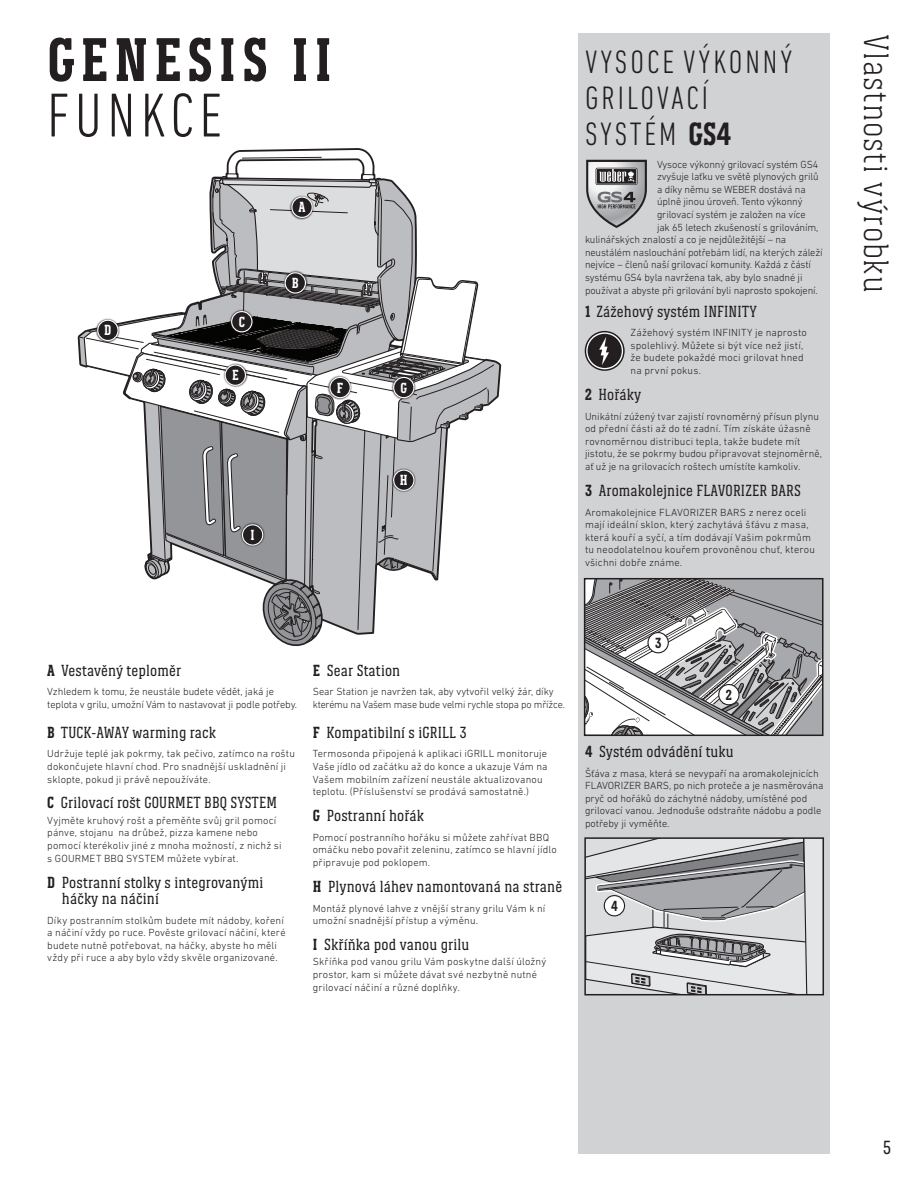
<style>
.page{position:relative;width:918px;height:1188px;background:#fff}
.page>*{position:absolute;margin:0;border:0;box-sizing:border-box;transform-origin:0 0}
.t1{font:700 63px "Weber Serif";letter-spacing:.09em;color:#231f20}
.t2{font:300 condensed 63px "DIN Next LT Pro";letter-spacing:.09em;color:#231f20}
.t3{font:300 36px "Weber Serif";letter-spacing:.035em;color:#231f20}
.t4{font:300 condensed 33px/36px "DIN Next LT Pro";letter-spacing:.09em;color:#231f20}
.t5{font:19.5px "Weber Serif";color:#231f20}
.t6{font:16.5px/16.5px "Weber Serif";letter-spacing:.01em;color:#231f20}
.t7{font:700 15px "Weber Serif";color:#fff}
.t8{font:700 15px "Weber Serif";color:#231f20}
.t9{font:300 10.5px/12.6px "DIN Next LT Pro";letter-spacing:.01em;color:#231f20}
.t10{font:300 10.5px/12.6px "DIN Next LT Pro";letter-spacing:-.01em;color:#231f20}
.t11{font:300 10.5px/12.6px "DIN Next LT Pro";letter-spacing:-.015em;color:#231f20}
.s1{font-family:"Weber Serif";font-weight:700;font-stretch:normal}
.s2{font-weight:700}
</style>
<div class="page">
<svg style="left:80px;top:148px;width:414px;height:498px"></svg>
<div style="left:289px;top:195px;width:26px;height:25px;background:#231f20;opacity:.75"></div>
<div style="left:292px;top:197px;width:20px;height:20px;background:#231f20;border-radius:50%"></div>
<div style="left:291px;top:197px;width:22px;height:21px;border:1px solid #fff;border-radius:50%"></div>
<div style="left:283px;top:270px;width:25px;height:26px;background:#231f20;opacity:.75"></div>
<div style="left:285px;top:273px;width:20px;height:20px;background:#231f20;border-radius:50%"></div>
<div style="left:285px;top:272px;width:21px;height:22px;border:1px solid #fff;border-radius:50%"></div>
<div style="left:229px;top:309px;width:26px;height:25px;background:#231f20;opacity:.75"></div>
<div style="left:232px;top:312px;width:20px;height:20px;background:#231f20;border-radius:50%"></div>
<div style="left:231px;top:311px;width:21px;height:21px;border:1px solid #fff;border-radius:50%"></div>
<div style="left:95px;top:318px;width:26px;height:25px;background:#231f20;opacity:.75"></div>
<div style="left:98px;top:320px;width:20px;height:20px;background:#231f20;border-radius:50%"></div>
<div style="left:97px;top:320px;width:22px;height:21px;border:1px solid #fff;border-radius:50%"></div>
<div style="left:223px;top:363px;width:25px;height:25px;background:#231f20;opacity:.75"></div>
<div style="left:225px;top:365px;width:20px;height:20px;background:#231f20;border-radius:50%"></div>
<div style="left:225px;top:364px;width:21px;height:22px;border:1px solid #fff;border-radius:50%"></div>
<div style="left:327px;top:375px;width:26px;height:25px;background:#231f20;opacity:.75"></div>
<div style="left:330px;top:377px;width:20px;height:21px;background:#231f20;border-radius:50%"></div>
<div style="left:329px;top:377px;width:22px;height:21px;border:1px solid #fff;border-radius:50%"></div>
<div style="left:391px;top:375px;width:26px;height:25px;background:#231f20;opacity:.75"></div>
<div style="left:394px;top:377px;width:20px;height:21px;background:#231f20;border-radius:50%"></div>
<div style="left:393px;top:377px;width:21px;height:21px;border:1px solid #fff;border-radius:50%"></div>
<div style="left:391px;top:468px;width:26px;height:25px;background:#231f20;opacity:.75"></div>
<div style="left:394px;top:470px;width:20px;height:20px;background:#231f20;border-radius:50%"></div>
<div style="left:393px;top:470px;width:21px;height:21px;border:1px solid #fff;border-radius:50%"></div>
<div style="left:240px;top:522px;width:25px;height:26px;background:#231f20;opacity:.75"></div>
<div style="left:242px;top:525px;width:21px;height:20px;background:#231f20;border-radius:50%"></div>
<div style="left:242px;top:524px;width:21px;height:22px;border:1px solid #fff;border-radius:50%"></div>
<div style="left:578px;top:34px;width:252px;height:1120px;background:#d1d2d4"></div>
<svg style="left:586px;top:160px;width:61px;height:68px"></svg>
<svg style="left:587px;top:581px;width:234px;height:152px;background:#a9a8aa"></svg>
<div style="left:584px;top:578px;width:240px;height:158px;border:2px solid #231f20"></div>
<div style="left:719px;top:685px;width:20px;height:20px;background:#fff;border-radius:50%"></div>
<div style="left:718px;top:684px;width:22px;height:21px;border:1px solid #231f20;border-radius:50%"></div>
<div style="left:648px;top:633px;width:20px;height:20px;background:#fff;border-radius:50%"></div>
<div style="left:647px;top:632px;width:22px;height:21px;border:1px solid #231f20;border-radius:50%"></div>
<svg style="left:587px;top:840px;width:234px;height:152px"></svg>
<div style="left:584px;top:837px;width:240px;height:158px;border:2px solid #231f20"></div>
<div style="left:604px;top:896px;width:21px;height:20px;background:#fff;border-radius:50%"></div>
<div style="left:604px;top:895px;width:21px;height:21px;border:1px solid #231f20;border-radius:50%"></div>
<div style="left:585px;top:331px;width:40px;height:40px;border:2px solid #231f20;border-radius:50%"></div>
<svg style="left:588px;top:334px;width:34px;height:34px"></svg>
<h1 class="t1" style="left:47px;top:24px;width:286px">GENESIS II</h1>
<h1 class="t2" style="left:47px;top:79px;width:176px">FUNKCE</h1>
<h3 class="t7" style="left:299px;top:199px;width:9px">A</h3>
<h3 class="t7" style="left:104px;top:322px;width:9px">D</h3>
<h3 class="t7" style="left:239px;top:313px;width:8px">C</h3>
<h3 class="t7" style="left:232px;top:367px;width:8px">E</h3>
<h3 class="t7" style="left:292px;top:275px;width:8px">B</h3>
<h3 class="t7" style="left:337px;top:379px;width:8px">F</h3>
<h3 class="t7" style="left:401px;top:379px;width:8px">G</h3>
<h3 class="t7" style="left:251px;top:527px;width:6px">I</h3>
<h3 class="t7" style="left:400px;top:472px;width:9px">H</h3>
<h3 class="t4" style="left:585px;top:44px;width:209px">VYSOCE VÝKONNÝ<br>GRILOVACÍ<br>SYSTÉM <span class="s1">GS4</span></h3>
<p class="t10" style="left:657px;top:158px;width:163px">Vysoce výkonný grilovací systém GS4</p>
<p class="t10" style="left:657px;top:170px;width:163px">zvyšuje laťku ve světě plynových grilů</p>
<p class="t10" style="left:657px;top:183px;width:150px">a díky němu se WEBER dostává na</p>
<p class="t10" style="left:657px;top:195px;width:147px">úplně jinou úroveň. Tento výkonný</p>
<p class="t10" style="left:657px;top:208px;width:150px">grilovací systém je založen na více</p>
<p class="t10" style="left:657px;top:221px;width:163px">jak 65 letech zkušeností s grilováním,</p>
<p class="t10" style="left:585px;top:233px;width:203px">kulinářských znalostí a co je nejdůležitější – na</p>
<p class="t10" style="left:585px;top:246px;width:239px">neustálém naslouchání potřebám lidí, na kterých záleží</p>
<p class="t10" style="left:585px;top:258px;width:228px">nejvíce – členů naší grilovací komunity. Každá z částí</p>
<p class="t10" style="left:585px;top:271px;width:219px">systému GS4 byla navržena tak, aby bylo snadné ji</p>
<p class="t10" style="left:585px;top:284px;width:234px">používat a abyste při grilování byli naprosto spokojení.</p>
<h3 class="t6" style="left:585px;top:303px;width:173px"><span class="s2">1</span> Zážehový systém INFINITY</h3>
<p class="t9" style="left:631px;top:326px;width:178px">Zážehový systém INFINITY je naprosto spolehlivý. Můžete si být více než jistí, že budete pokaždé moci grilovat hned na první pokus.</p>
<h3 class="t6" style="left:585px;top:386px;width:58px"><span class="s2">2</span> Hořáky</h3>
<p class="t9" style="left:585px;top:410px;width:239px">Unikátní zúžený tvar zajistí rovnoměrný přísun plynu od přední části až do té zadní. Tím získáte úžasně rovnoměrnou distribuci tepla, takže budete mít jistotu, že se pokrmy budou připravovat stejnoměrně, ať už je na grilovacích roštech umístíte kamkoliv.</p>
<h3 class="t6" style="left:585px;top:482px;width:217px"><span class="s2">3</span> Aromakolejnice FLAVORIZER BARS</h3>
<p class="t9" style="left:585px;top:506px;width:231px">Aromakolejnice FLAVORIZER BARS z nerez oceli mají ideální sklon, který zachytává šťávu z masa, která kouří a syčí, a tím dodávají Vašim pokrmům tu neodolatelnou kouřem provoněnou chuť, kterou všichni dobře známe.</p>
<h3 class="t6" style="left:47px;top:662px;width:136px"><span class="s2">A</span> Vestavěný teploměr</h3>
<p class="t10" style="left:47px;top:685px;width:251px">Vzhledem k tomu, že neustále budete vědět, jaká je teplota v grilu, umožní Vám to nastavovat ji podle potřeby.</p>
<h3 class="t6" style="left:47px;top:724px;width:170px"><span class="s2">B</span> TUCK-AWAY warming rack</h3>
<p class="t9" style="left:47px;top:747px;width:249px">Udržuje teplé jak pokrmy, tak pečivo, zatímco na roštu dokončujete hlavní chod. Pro snadnější uskladnění ji sklopte, pokud ji právě nepoužíváte.</p>
<h3 class="t6" style="left:47px;top:794px;width:231px"><span class="s2">C</span> Grilovací rošt GOURMET BBQ SYSTEM</h3>
<p class="t9" style="left:47px;top:814px;width:236px">Vyjměte kruhový rošt a přeměňte svůj gril pomocí pánve, stojanu na drůbež, pizza kamene nebo pomocí kterékoliv jiné z mnoha možností, z nichž si s GOURMET BBQ SYSTEM můžete vybírat.</p>
<h3 class="t6" style="left:62px;top:874px;width:203px;text-indent:-15px"><span class="s2">D</span> Postranní stolky s integrovanými háčky na náčiní</h3>
<p class="t9" style="left:47px;top:914px;width:240px">Díky postranním stolkům budete mít nádoby, koření a náčiní vždy po ruce. Pověste grilovací náčiní, které budete nutně potřebovat, na háčky, abyste ho měli vždy při ruce a aby bylo vždy skvěle organizované.</p>
<h3 class="t6" style="left:313px;top:662px;width:89px"><span class="s2">E</span> Sear Station</h3>
<p class="t11" style="left:313px;top:685px;width:254px">Sear Station je navržen tak, aby vytvořil velký žár, díky kterému na Vašem mase bude velmi rychle stopa po mřížce.</p>
<h3 class="t6" style="left:313px;top:724px;width:155px"><span class="s2">F</span> Kompatibilní s iGRILL 3</h3>
<p class="t9" style="left:313px;top:747px;width:236px">Termosonda připojená k aplikaci iGRILL monitoruje Vaše jídlo od začátku až do konce a ukazuje Vám na Vašem mobilním zařízení neustále aktualizovanou teplotu. (Příslušenství se prodává samostatně.)</p>
<h3 class="t6" style="left:313px;top:808px;width:113px"><span class="s2">G</span> Postranní hořák</h3>
<p class="t9" style="left:313px;top:831px;width:245px">Pomocí postranního hořáku si můžete zahřívat BBQ omáčku nebo povařit zeleninu, zatímco se hlavní jídlo připravuje pod poklopem.</p>
<h3 class="t6" style="left:313px;top:878px;width:251px"><span class="s2">H</span> Plynová láhev namontovaná na straně</h3>
<p class="t9" style="left:313px;top:902px;width:234px">Montáž plynové lahve z vnější strany grilu Vám k ní umožní snadnější přístup a výměnu.</p>
<h3 class="t6" style="left:313px;top:936px;width:158px"><span class="s2">I</span> Skříňka pod vanou grilu</h3>
<p class="t9" style="left:313px;top:955px;width:235px">Skříňka pod vanou grilu Vám poskytne další úložný prostor, kam si můžete dávat své nezbytně nutné grilovací náčiní a různé doplňky.</p>
<h3 class="t8" style="left:655px;top:634px;width:8px">3</h3>
<h3 class="t8" style="left:726px;top:686px;width:8px">2</h3>
<h3 class="t6" style="left:585px;top:743px;width:150px"><span class="s2">4</span> Systém odvádění tuku</h3>
<p class="t9" style="left:585px;top:767px;width:240px">Šťáva z masa, která se nevypaří na aromakolejnicích FLAVORIZER BARS, po nich proteče a je nasměrována pryč od hořáků do záchytné nádoby, umístěné pod grilovací vanou. Jednoduše odstraňte nádobu a podle potřeby ji vyměňte.</p>
<h3 class="t8" style="left:611px;top:897px;width:8px">4</h3>
<h2 class="t3" style="left:896px;top:34px;width:261px;rotate:90deg">Vlastnosti výrobku</h2>
<h3 class="t5" style="left:883px;top:1137px;width:9px">5</h3>
</div>
